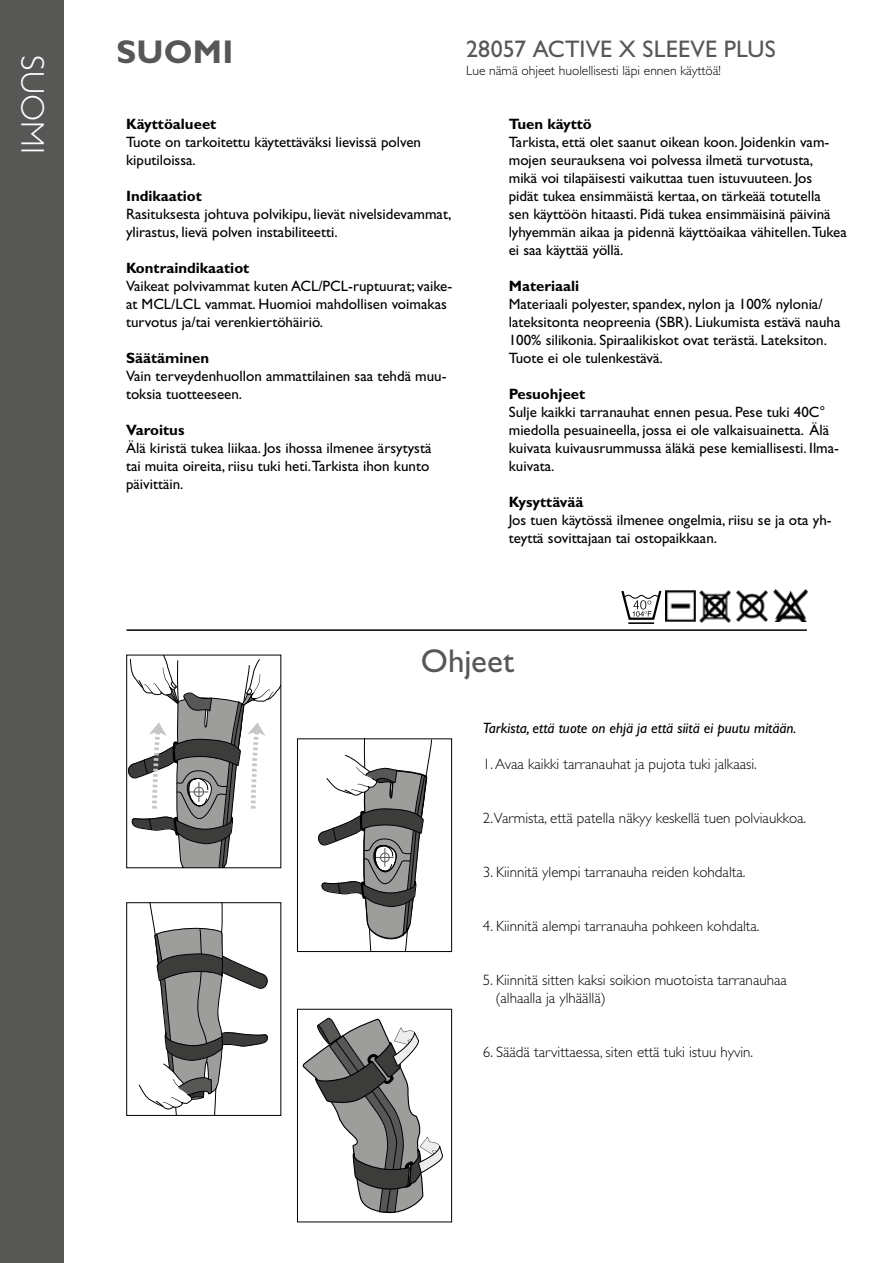
<style>
.page{position:relative;width:893px;height:1263px;background:#fff}
.page>*{position:absolute;margin:0;border:0;box-sizing:border-box;transform-origin:0 0}
.t1{font:33px "Gill Sans Std";color:#575756}
.t2{font:700 33px "Gill Sans Std";letter-spacing:.005em;color:#575756}
.t3{font:300 33px "Gill Sans Std";letter-spacing:.005em;color:#fff}
.t4{font:24px "Gill Sans Std";letter-spacing:.005em;color:#575756}
.t5{font:15px/18px "Gill Sans Std";color:#000}
.t6{font:300 15px/18px "Gill Sans Std";color:#000}
.t7{font:700 15px "Gill Sans Std";color:#000}
.t8{font:italic 15px "Gill Sans Std";color:#000}
.t9{font:300 13.5px "Gill Sans Std";color:#000}
</style>
<div class="page">
<hr style="left:126px;top:629px;width:681px;height:2px;background:#000">
<div style="left:0;top:0;width:64px;height:1263px;background:#575756"></div>
<svg style="left:621px;top:591px;width:40px;height:29px"></svg>
<hr style="left:628px;top:622px;width:26px;height:2px;background:#000">
<img style="left:665px;top:591px;width:30px;height:30px">
<img style="left:700px;top:591px;width:31px;height:31px">
<img style="left:736px;top:591px;width:31px;height:31px">
<img style="left:773px;top:590px;width:35px;height:31px">
<svg style="left:128px;top:657px;width:151px;height:209px"></svg>
<div style="left:126px;top:655px;width:155px;height:213px;border:1px solid #000"></div>
<svg style="left:139px;top:904px;width:129px;height:209px"></svg>
<div style="left:126px;top:902px;width:155px;height:213px;border:1px solid #000"></div>
<svg style="left:302px;top:1017px;width:141px;height:197px"></svg>
<div style="left:297px;top:1009px;width:155px;height:213px;border:1px solid #000"></div>
<svg style="left:318px;top:741px;width:114px;height:209px"></svg>
<div style="left:297px;top:739px;width:155px;height:213px;border:1px solid #000"></div>
<h1 class="t3" style="left:51px;top:55px;width:100px;rotate:90deg">SUOMI</h1>
<h1 class="t2" style="left:116px;top:32px;width:118px">SUOMI</h1>
<h2 class="t4" style="left:466px;top:35px;width:311px">28057 ACTIVE X SLEEVE PLUS</h2>
<p class="t9" style="left:466px;top:63px;width:256px">Lue nämä ohjeet huolellisesti läpi ennen käyttöä!</p>
<p class="t7" style="left:126px;top:115px;width:92px">Käyttöalueet</p>
<p class="t5" style="left:126px;top:133px;width:297px">Tuote on tarkoitettu käytettäväksi lievissä polven kiputiloissa.</p>
<p class="t7" style="left:126px;top:187px;width:77px">Indikaatiot</p>
<p class="t5" style="left:126px;top:205px;width:327px">Rasituksesta johtuva polvikipu, lievät nivelsidevammat, ylirastus, lievä polven instabiliteetti.</p>
<p class="t7" style="left:126px;top:259px;width:125px">Kontraindikaatiot</p>
<p class="t5" style="left:126px;top:277px;width:328px">Vaikeat polvivammat kuten ACL/PCL-ruptuurat; vaike&shy;at MCL/LCL vammat. Huomioi mahdollisen voimakas turvotus ja/tai verenkiertöhäiriö.</p>
<p class="t7" style="left:126px;top:349px;width:85px">Säätäminen</p>
<p class="t5" style="left:126px;top:367px;width:322px">Vain terveydenhuollon ammattilainen saa tehdä muu&shy;toksia tuotteeseen.</p>
<p class="t7" style="left:126px;top:421px;width:60px">Varoitus</p>
<p class="t5" style="left:126px;top:439px;width:307px">Älä kiristä tukea liikaa. Jos ihossa ilmenee ärsytystä tai muita oireita, riisu tuki heti.Tarkista ihon kunto päivittäin.</p>
<p class="t7" style="left:509px;top:115px;width:85px">Tuen käyttö</p>
<p class="t5" style="left:509px;top:133px;width:339px">Tarkista, että olet saanut oikean koon. Joidenkin vam&shy;mojen seurauksena voi polvessa ilmetä turvotusta,<br>mikä voi tilapäisesti vaikuttaa tuen istuvuuteen. Jos<br>pidät tukea ensimmäistä kertaa, on tärkeää totutella<br>sen käyttöön hitaasti. Pidä tukea ensimmäisinä päivinä lyhyemmän aikaa ja pidennä käyttöaikaa vähitellen.Tukea ei saa käyttää yöllä.</p>
<p class="t7" style="left:509px;top:277px;width:72px">Materiaali</p>
<p class="t5" style="left:509px;top:295px;width:333px">Materiaali polyester, spandex, nylon ja 100% nylonia/ lateksitonta neopreenia (SBR). Liukumista estävä nauha 100% silikonia. Spiraalikiskot ovat terästä. Lateksiton.<br>Tuote ei ole tulenkestävä.</p>
<p class="t7" style="left:509px;top:385px;width:78px">Pesuohjeet</p>
<p class="t5" style="left:509px;top:403px;width:332px">Sulje kaikki tarranauhat ennen pesua. Pese tuki 40C° miedolla pesuaineella, jossa ei ole valkaisuainetta. Älä kuivata kuivausrummussa äläkä pese kemiallisesti. Ilma&shy;kuivata.</p>
<p class="t7" style="left:509px;top:493px;width:76px">Kysyttävää</p>
<p class="t5" style="left:509px;top:511px;width:324px">Jos tuen käytössä ilmenee ongelmia, riisu se ja ota yh&shy;teyttä sovittajaan tai ostopaikkaan.</p>
<h1 class="t1" style="left:421px;top:642px;width:95px">Ohjeet</h1>
<p class="t8" style="left:483px;top:720px;width:315px">Tarkista, että tuote on ehjä ja että siitä ei puutu mitään.</p>
<p class="t6" style="left:483px;top:755px;width:276px">1. Avaa kaikki tarranauhat ja pujota tuki jalkaasi.</p>
<p class="t6" style="left:483px;top:809px;width:325px">2.Varmista, että patella näkyy keskellä tuen polviaukkoa.</p>
<p class="t6" style="left:483px;top:863px;width:264px">3. Kiinnitä ylempi tarranauha reiden kohdalta.</p>
<p class="t6" style="left:483px;top:917px;width:278px">4. Kiinnitä alempi tarranauha pohkeen kohdalta.</p>
<p class="t6" style="left:495px;top:971px;width:293px;text-indent:-13px">5. Kiinnitä sitten kaksi soikion muotoista tarranauhaa (alhaalla ja ylhäällä)</p>
<p class="t6" style="left:483px;top:1043px;width:272px">6. Säädä tarvittaessa, siten että tuki istuu hyvin.</p>
</div>
